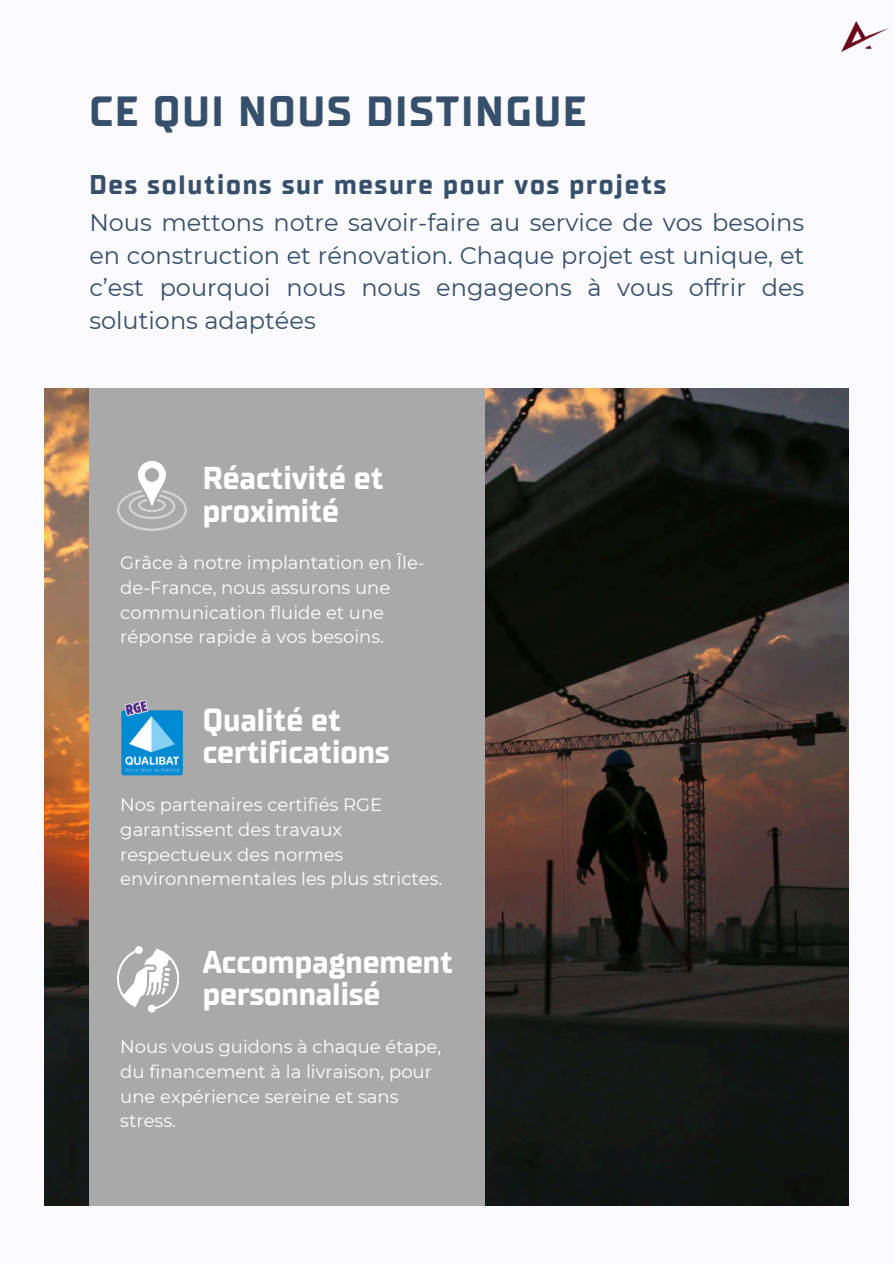
<style>
.page{position:relative;width:894px;height:1264px;background:#fff}
.page>*{position:absolute;margin:0;border:0;box-sizing:border-box;transform-origin:0 0}
.t1{font:700 42px "TT Supermolot Neue";letter-spacing:.05em;color:#364f6b}
.t2{font:700 31.5px/32.7px "TT Supermolot Neue";color:#fff}
.t3{font:700 27px "TT Supermolot Neue";letter-spacing:.065em;color:#364f6b}
.t4{font:24px/32.7px "Montserrat";color:#364f6b;text-align:justify}
.t5{font:18px/24.8px "Montserrat";color:#fff}
</style>
<div class="page">
<div style="left:0;top:0;width:893px;height:1263px;background:#faf9fb"></div>
<img style="left:45px;top:388px;width:803px;height:817px">
<div style="left:89px;top:388px;width:395px;height:817px;background:#a9a9a9"></div>
<svg style="left:117px;top:461px;width:70px;height:69px"></svg>
<img style="left:121px;top:700px;width:62px;height:76px">
<svg style="left:117px;top:946px;width:62px;height:66px"></svg>
<img style="left:841px;top:21px;width:48px;height:31px">
<h1 class="t1" style="left:89px;top:89px;width:498px">CE QUI NOUS DISTINGUE</h1>
<h3 class="t3" style="left:89px;top:170px;width:578px">Des solutions sur mesure pour vos projets</h3>
<p class="t4" style="left:89px;top:206px;width:716px">Nous mettons notre savoir-faire au service de vos besoins en construction et rénovation. Chaque projet est unique, et c’est pourquoi nous nous engageons à vous offrir des solutions adaptées</p>
<p class="t2" style="left:203px;top:462px;width:182px">Réactivité et proximité</p>
<h4 class="t5" style="left:120px;top:550px;width:306px">Grâce à notre implantation en Île&shy;de-France, nous assurons une communication fluide et une réponse rapide à vos besoins.</h4>
<p class="t2" style="left:203px;top:704px;width:188px">Qualité et certifications</p>
<p class="t5" style="left:120px;top:792px;width:323px">Nos partenaires certifiés RGE garantissent des travaux respectueux des normes environnementales les plus strictes.</p>
<h2 class="t2" style="left:203px;top:946px;width:252px">Accompagnement personnalisé</h2>
<p class="t5" style="left:120px;top:1034px;width:322px">Nous vous guidons à chaque étape, du financement à la livraison, pour une expérience sereine et sans stress.</p>
</div>
